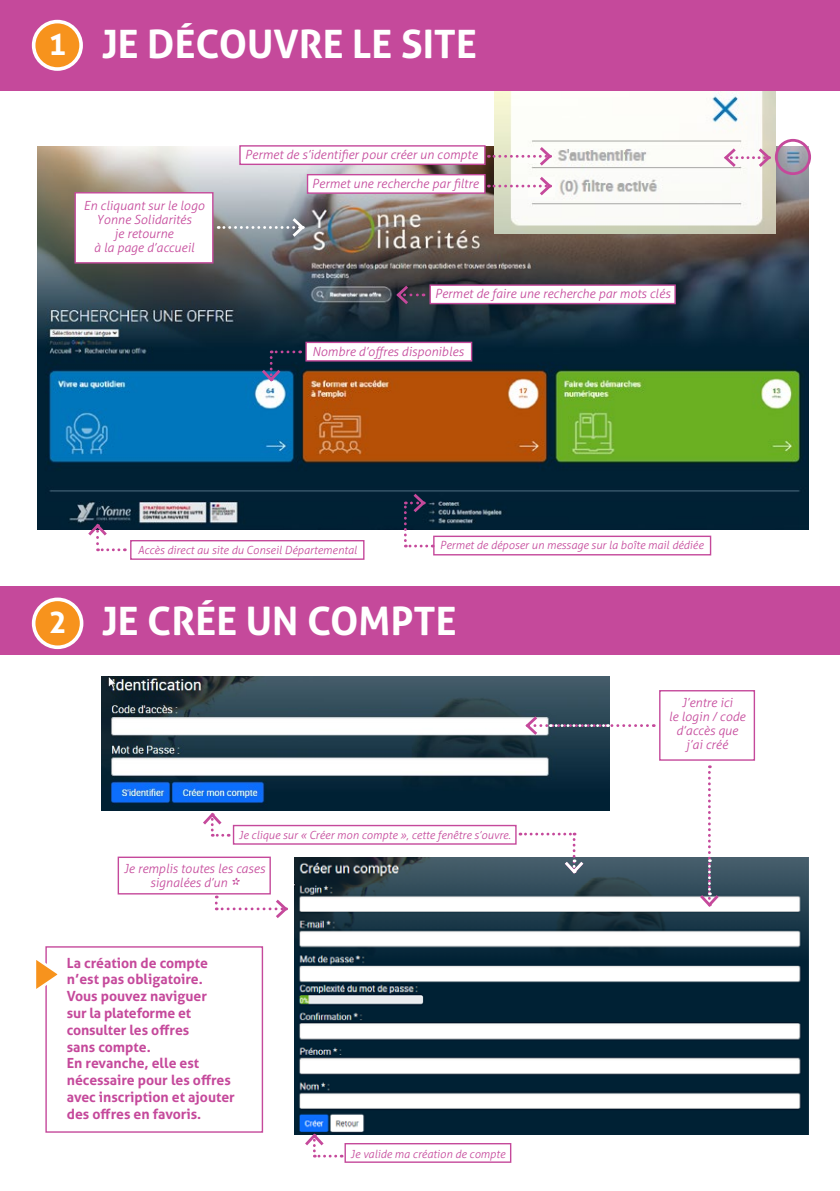
<style>
.page{position:relative;width:840px;height:1191px;background:#fff}
.page>*{position:absolute;margin:0;border:0;box-sizing:border-box;transform-origin:0 0}
.t1{font:700 39.2px "Aller";color:#fff}
.t2{font:700 14px/16.8px "Aller";color:#c5499b}
.t3{font:italic 300 12.6px/14px "Aller";color:#c5499b;text-align:center}
.t4{font:italic 300 11.2px "Aller";color:#c5499b}
.s1{font-size:30px}
.s2{font-weight:700;font-size:16.8px}
</style>
<div class="page">
<div style="left:45px;top:946px;width:218px;height:186px;border:1px solid #c5499b"></div>
<div style="left:233px;top:825px;width:283px;height:19px;border:1px solid #c5499b"></div>
<div style="left:658px;top:690px;width:96px;height:70px;border:1px solid #c5499b"></div>
<img style="left:38px;top:147px;width:769px;height:382px">
<img style="left:494px;top:91px;width:280px;height:142px">
<img style="left:102px;top:676px;width:507px;height:134px">
<img style="left:294px;top:857px;width:514px;height:277px">
<div style="left:0;top:0;width:839px;height:91px;background:#c5499b"></div>
<div style="left:34px;top:22px;width:47px;height:47px;background:#f7931d;border-radius:50%"></div>
<div style="left:32px;top:20px;width:51px;height:51px;border:4px solid #fff;border-radius:50%"></div>
<div style="left:0;top:586px;width:839px;height:69px;background:#c5499b"></div>
<div style="left:34px;top:599px;width:48px;height:48px;background:#f7931d;border-radius:50%"></div>
<div style="left:32px;top:597px;width:51px;height:52px;border:4px solid #fff;border-radius:50%"></div>
<div style="left:528px;top:177px;width:26px;height:19px;background:#fdfdfa"></div>
<svg style="left:488px;top:144px;width:65px;height:24px"></svg>
<svg style="left:488px;top:174px;width:65px;height:24px"></svg>
<div style="left:239px;top:145px;width:246px;height:20px;background:#fff;border:1px solid #c5499b"></div>
<div style="left:306px;top:174px;width:179px;height:20px;background:#fff;border:1px solid #c5499b"></div>
<svg style="left:218px;top:215px;width:88px;height:25px;background:#959ca1"></svg>
<div style="left:74px;top:192px;width:139px;height:71px;background:#fff;border:1px solid #c5499b"></div>
<svg style="left:259px;top:350px;width:41px;height:34px"></svg>
<div style="left:305px;top:342px;width:167px;height:19px;background:#fff;border:1px solid #c5499b"></div>
<svg style="left:394px;top:283px;width:30px;height:24px"></svg>
<div style="left:429px;top:284px;width:246px;height:20px;background:#fff;border:1px solid #c5499b"></div>
<div style="left:130px;top:540px;width:234px;height:20px;border:1px solid #c5499b"></div>
<svg style="left:85px;top:521px;width:40px;height:30px"></svg>
<svg style="left:200px;top:810px;width:29px;height:26px"></svg>
<svg style="left:302px;top:1131px;width:33px;height:26px"></svg>
<div style="left:433px;top:535px;width:277px;height:20px;border:1px solid #c5499b"></div>
<svg style="left:404px;top:491px;width:29px;height:56px"></svg>
<svg style="left:519px;top:832px;width:67px;height:44px"></svg>
<svg style="left:696px;top:765px;width:25px;height:144px"></svg>
<svg style="left:523px;top:713px;width:124px;height:25px"></svg>
<div style="left:344px;top:1143px;width:167px;height:19px;border:1px solid #c5499b"></div>
<div style="left:118px;top:856px;width:153px;height:38px;border:1px solid #c5499b"></div>
<svg style="left:36px;top:952px;width:22px;height:44px"></svg>
<svg style="left:215px;top:895px;width:73px;height:23px"></svg>
<svg style="left:721px;top:145px;width:51px;height:25px"></svg>
<div style="left:774px;top:139px;width:36px;height:36px;border:3px solid #c5499b;border-radius:50%"></div>
<h1 class="t1" style="left:48px;top:20px;width:430px"><span class="s1">1</span> JE DÉCOUVRE LE SITE</h1>
<p class="t3" style="left:83px;top:199px;width:122px">En cliquant sur le logo<br>Yonne Solidarités<br>je retourne<br>à la page d’accueil</p>
<p class="t3" style="left:245px;top:148px;width:234px">Permet de s’identifier pour créer un compte</p>
<p class="t3" style="left:312px;top:176px;width:168px">Permet une recherche par filtre</p>
<p class="t3" style="left:434px;top:286px;width:237px">Permet de faire une recherche par mots clés</p>
<p class="t3" style="left:312px;top:345px;width:153px">Nombre d’offres disponibles</p>
<p class="t4" style="left:138px;top:543px;width:220px">Accès direct au site du Conseil Départemental</p>
<p class="t4" style="left:439px;top:538px;width:265px">Permet de déposer un message sur la boîte mail dédiée</p>
<h1 class="t1" style="left:49px;top:597px;width:409px"><span class="s1">2</span> JE CRÉE UN COMPTE</h1>
<p class="t4" style="left:239px;top:828px;width:273px">Je clique sur « Créer mon compte », cette fenêtre s’ouvre.</p>
<p class="t3" style="left:124px;top:862px;width:143px">Je remplis toutes les cases signalées d’un <span class="s2">*</span></p>
<p class="t2" style="left:67px;top:954px;width:169px">La création de compte n’est pas obligatoire.<br>Vous pouvez naviguer<br>sur la plateforme et consulter les offres<br>sans compte.<br>En revanche, elle est nécessaire pour les offres avec inscription et ajouter des offres en favoris.</p>
<p class="t4" style="left:350px;top:1147px;width:156px">Je valide ma création de compte</p>
<p class="t3" style="left:668px;top:695px;width:78px">J’entre ici<br>le login / code d’accès que j’ai créé</p>
</div>
